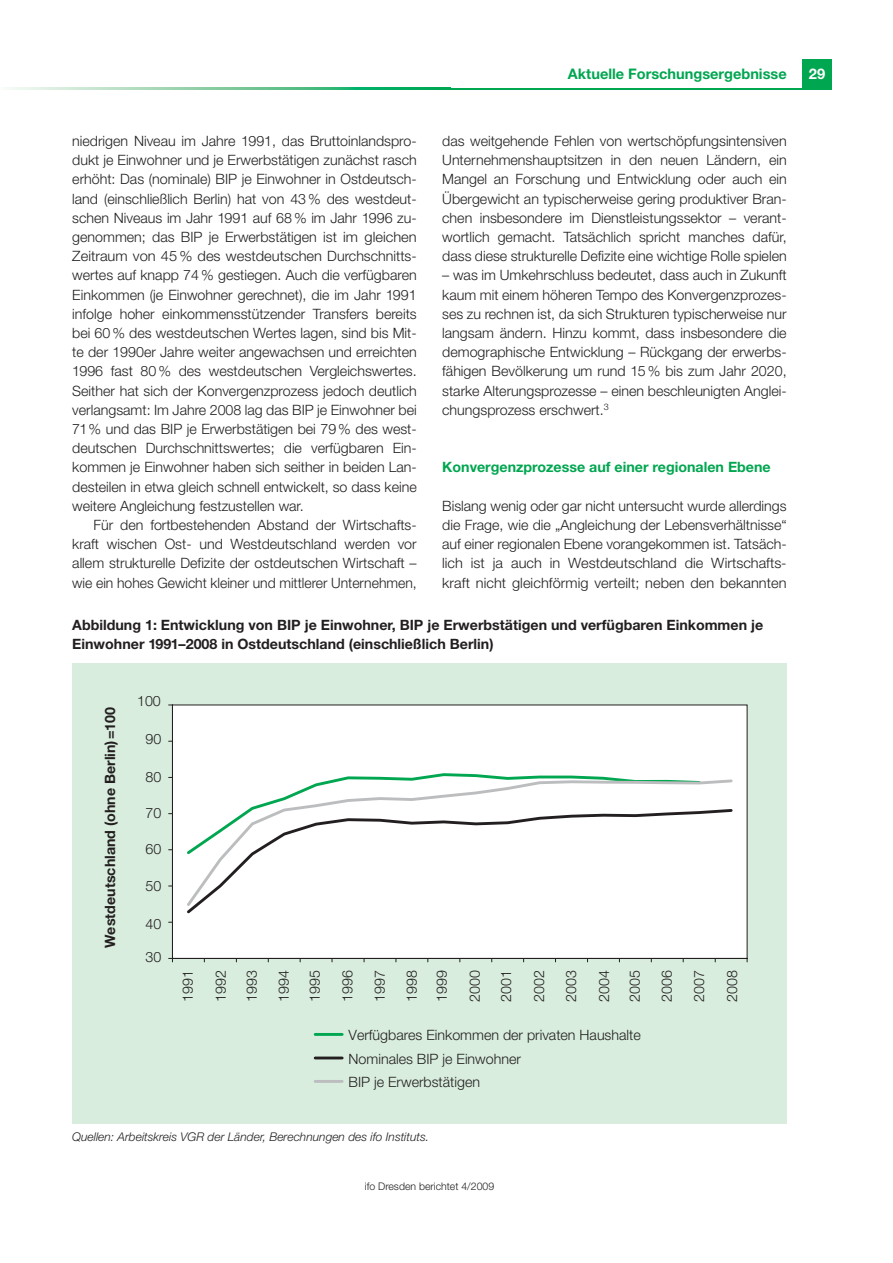
<style>
.page{position:relative;width:893px;height:1263px;background:#fff}
.page>*{position:absolute;margin:0;border:0;box-sizing:border-box;transform-origin:0 0}
.t1{font:700 14.7px "Helvetica Neue";color:#fff}
.t2{font:700 14.55px "Helvetica Neue";color:#00a650}
.t3{font:300 14.25px/19.2px "Helvetica Neue";color:#231f20}
.t4{font:700 14.25px/18.8px "Helvetica Neue";color:#231f20}
.t5{font:700 14.25px "Helvetica Neue";color:#00a650}
.t6{font:italic 300 12px "Helvetica Neue";color:#231f20}
.t7{font:300 10.5px "Helvetica Neue";color:#231f20}
</style>
<div class="page">
<div style="left:802px;top:60px;width:30px;height:29px;background:#00a650"></div>
<hr style="left:448px;top:88px;width:384px;height:1px;background:#00a650">
<svg style="left:10px;top:88px;width:438px;height:1px"></svg>
<div style="left:72px;top:663px;width:715px;height:461px;background:#d8eddd"></div>
<div style="left:172px;top:705px;width:575px;height:253px;background:#fff"></div>
<hr style="left:172px;top:705px;width:1px;height:253px;background:#231f20">
<hr style="left:172px;top:958px;width:575px;height:1px;background:#231f20">
<svg style="left:341px;top:773px;width:274px;height:5px"></svg>
<svg style="left:187px;top:778px;width:546px;height:130px"></svg>
<hr style="left:315px;top:1033px;width:27px;height:3px;background:#00a650">
<hr style="left:315px;top:1056px;width:27px;height:3px;background:#231f20">
<hr style="left:315px;top:1080px;width:27px;height:3px;background:#bbbdbf">
<p class="t3" style="left:72px;top:133px;width:346px">niedrigen Niveau im Jahre 1991, das Bruttoinlandspro-</p>
<p class="t3" style="left:72px;top:152px;width:346px">dukt je Einwohner und je Erwerbstätigen zunächst rasch</p>
<p class="t3" style="left:72px;top:171px;width:346px">erhöht: Das (nominale) BIP je Einwohner in Ostdeutsch-</p>
<p class="t3" style="left:72px;top:190px;width:346px">land (einschließlich Berlin) hat von 43 % des westdeut-</p>
<p class="t3" style="left:72px;top:209px;width:346px">schen Niveaus im Jahr 1991 auf 68 % im Jahr 1996 zu-</p>
<p class="t3" style="left:72px;top:229px;width:346px">genommen; das BIP je Erwerbstätigen ist im gleichen</p>
<p class="t3" style="left:72px;top:248px;width:346px">Zeitraum von 45 % des westdeutschen Durchschnitts-</p>
<p class="t3" style="left:72px;top:267px;width:346px">wertes auf knapp 74 % gestiegen. Auch die verfügbaren</p>
<p class="t3" style="left:72px;top:286px;width:346px">Einkommen (je Einwohner gerechnet), die im Jahr 1991</p>
<p class="t3" style="left:72px;top:305px;width:346px">infolge hoher einkommensstützender Transfers bereits</p>
<p class="t3" style="left:72px;top:325px;width:346px">bei 60 % des westdeutschen Wertes lagen, sind bis Mit-</p>
<p class="t3" style="left:72px;top:344px;width:346px">te der 1990er Jahre weiter angewachsen und erreichten</p>
<p class="t3" style="left:72px;top:363px;width:346px">1996 fast 80 % des westdeutschen Vergleichswertes.</p>
<p class="t3" style="left:72px;top:382px;width:346px">Seither hat sich der Konvergenzprozess jedoch deutlich</p>
<p class="t3" style="left:72px;top:401px;width:346px">verlangsamt: Im Jahre 2008 lag das BIP je Einwohner bei</p>
<p class="t3" style="left:72px;top:421px;width:346px">71% und das BIP je Erwerbstätigen bei 79 % des west-</p>
<p class="t3" style="left:72px;top:440px;width:346px">deutschen Durchschnittswertes; die verfügbaren Ein-</p>
<p class="t3" style="left:72px;top:459px;width:346px">kommen je Einwohner haben sich seither in beiden Lan-</p>
<p class="t3" style="left:72px;top:478px;width:346px">desteilen in etwa gleich schnell entwickelt, so dass keine</p>
<p class="t3" style="left:72px;top:497px;width:233px">weitere Angleichung festzustellen war.</p>
<p class="t3" style="left:94px;top:517px;width:325px">Für den fortbestehenden Abstand der Wirtschafts-</p>
<p class="t3" style="left:72px;top:536px;width:346px">kraft wischen Ost- und Westdeutschland werden vor</p>
<p class="t3" style="left:72px;top:555px;width:346px">allem strukturelle Defizite der ostdeutschen Wirtschaft –</p>
<p class="t3" style="left:72px;top:574px;width:346px">wie ein hohes Gewicht kleiner und mittlerer Unternehmen,</p>
<p class="t2" style="left:568px;top:68px;width:220px">Aktuelle Forschungsergebnisse</p>
<p class="t3" style="left:442px;top:133px;width:346px;text-align:justify">das weitgehende Fehlen von wertschöpfungsintensiven Unternehmenshauptsitzen in den neuen Ländern, ein Mangel an Forschung und Entwicklung oder auch ein Übergewicht an typischerweise gering produktiver Bran&shy;chen insbesondere im Dienstleistungssektor – verant&shy;wortlich gemacht. Tatsächlich spricht manches dafür, dass diese strukturelle Defizite eine wichtige Rolle spielen</p>
<p class="t3" style="left:442px;top:267px;width:346px;text-align:justify">– was im Umkehrschluss bedeutet, dass auch in Zukunft kaum mit einem höheren Tempo des Konvergenzprozes&shy;ses zu rechnen ist, da sich Strukturen typischerweise nur langsam ändern. Hinzu kommt, dass insbesondere die demographische Entwicklung – Rückgang der erwerbs&shy;fähigen Bevölkerung um rund 15 % bis zum Jahr 2020, starke Alterungsprozesse – einen beschleunigten Anglei&shy;chungsprozess erschwert.<sup>3</sup></p>
<p class="t5" style="left:442px;top:462px;width:330px">Konvergenzprozesse auf einer regionalen Ebene</p>
<p class="t3" style="left:442px;top:497px;width:346px;text-align:justify">Bislang wenig oder gar nicht untersucht wurde allerdings die Frage, wie die „Angleichung der Lebensverhältnisse“ auf einer regionalen Ebene vorangekommen ist. Tatsäch&shy;lich ist ja auch in Westdeutschland die Wirtschafts&shy;kraft nicht gleichförmig verteilt; neben den bekannten</p>
<p class="t4" style="left:72px;top:617px;width:692px">Abbildung 1: Entwicklung von BIP je Einwohner, BIP je Erwerbstätigen und verfügbaren Einkommen je<br>Einwohner 1991–2008 in Ostdeutschland (einschließlich Berlin)</p>
<p class="t4" style="left:102px;top:948px;width:242px;rotate:-90deg">Westdeutschland (ohne Berlin)=100</p>
<p class="t3" style="left:137px;top:693px;width:25px">100</p>
<p class="t3" style="left:145px;top:731px;width:17px">90</p>
<p class="t3" style="left:145px;top:768px;width:17px">80</p>
<p class="t3" style="left:145px;top:804px;width:17px">70</p>
<p class="t3" style="left:145px;top:840px;width:17px">60</p>
<p class="t3" style="left:145px;top:878px;width:17px">50</p>
<p class="t3" style="left:145px;top:916px;width:17px">40</p>
<p class="t3" style="left:145px;top:949px;width:17px">30</p>
<p class="t3" style="left:179px;top:1002px;width:33px;rotate:-90deg">1991</p>
<p class="t3" style="left:212px;top:1002px;width:33px;rotate:-90deg">1992</p>
<p class="t3" style="left:243px;top:1002px;width:33px;rotate:-90deg">1993</p>
<p class="t3" style="left:270px;top:1002px;width:33px;line-height:30.8px;rotate:-90deg">1994<br>1995</p>
<p class="t3" style="left:339px;top:1002px;width:33px;rotate:-90deg">1996</p>
<p class="t3" style="left:371px;top:1002px;width:33px;rotate:-90deg">1997</p>
<p class="t3" style="left:398px;top:1002px;width:33px;line-height:30px;rotate:-90deg">1998<br>1999</p>
<p class="t3" style="left:466px;top:1002px;width:33px;rotate:-90deg">2000</p>
<p class="t3" style="left:498px;top:1002px;width:33px;rotate:-90deg">2001</p>
<p class="t3" style="left:531px;top:1002px;width:33px;rotate:-90deg">2002</p>
<p class="t3" style="left:563px;top:1002px;width:33px;rotate:-90deg">2003</p>
<p class="t3" style="left:590px;top:1002px;width:33px;line-height:30.8px;rotate:-90deg">2004<br>2005</p>
<p class="t3" style="left:659px;top:1002px;width:33px;rotate:-90deg">2006</p>
<p class="t3" style="left:691px;top:1002px;width:33px;rotate:-90deg">2007</p>
<p class="t3" style="left:724px;top:1002px;width:33px;rotate:-90deg">2008</p>
<p class="t3" style="left:349px;top:1025px;width:294px;line-height:23.5px">Verfügbares Einkommen der privaten Haushalte<br>Nominales BIP je Einwohner<br>BIP je Erwerbstätigen</p>
<p class="t6" style="left:72px;top:1133px;width:358px">Quellen: Arbeitskreis VGR der Länder, Berechnungen des ifo Instituts.</p>
<p class="t7" style="left:365px;top:1182px;width:131px">ifo Dresden berichtet 4/2009</p>
<p class="t1" style="left:809px;top:68px;width:18px">29</p>
</div>
